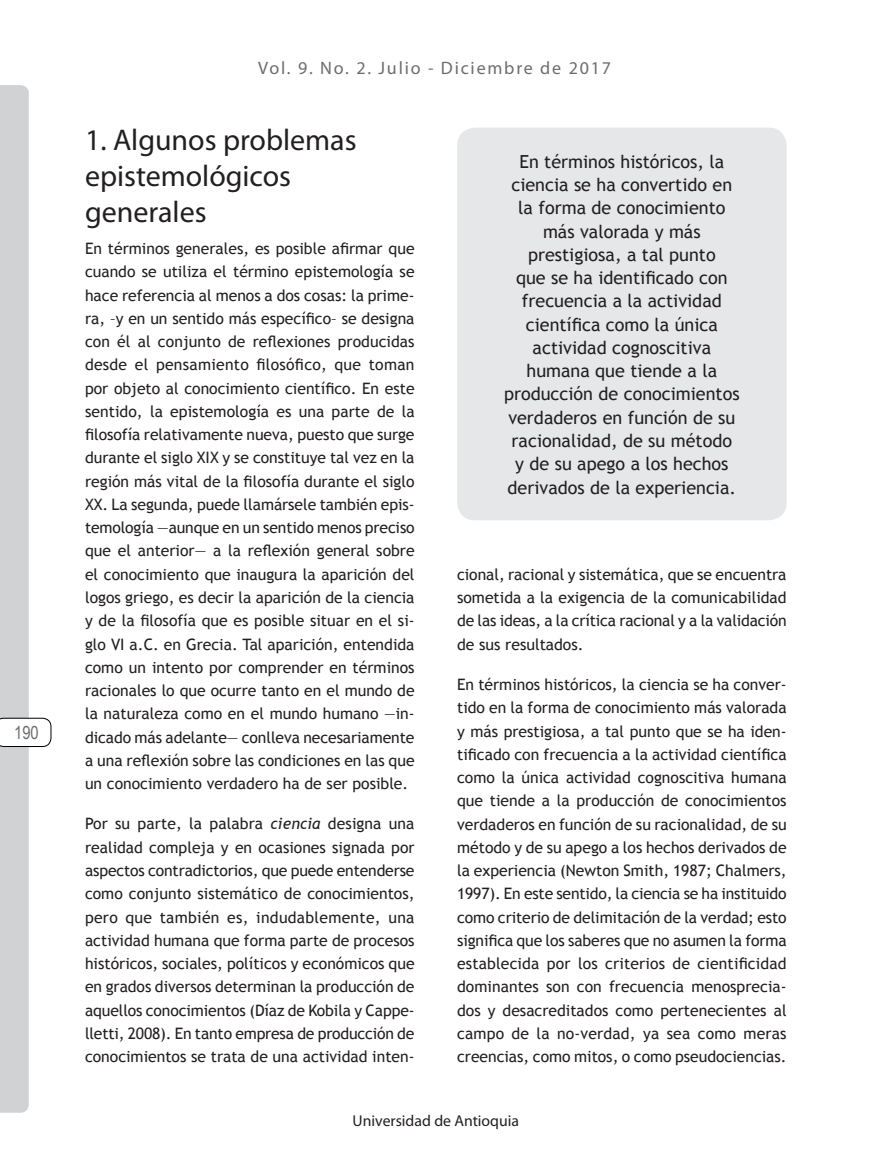
<style>
.page{position:relative;width:893px;height:1149px;background:#fff}
.page>*{position:absolute;margin:0;border:0;box-sizing:border-box;transform-origin:0 0}
.t1{font:30px/36px "Myriad Pro";color:#231f20}
.t2{font:18px/23.2px "Trebuchet MS";color:#231f20;text-align:center}
.t3{font:18px "Myriad Pro";letter-spacing:.1em;color:#6c6d70}
.t4{font:18px "Arial Narrow";color:#6c6d70}
.t5{font:15.75px/23.2px "Trebuchet MS";color:#231f20;text-align:justify}
.t6{font:15.75px "Myriad Pro";color:#231f20}
.s1{font-style:italic}
</style>
<div class="page">
<svg style="left:0;top:85px;width:51px;height:1027px"></svg>
<div style="left:457px;top:128px;width:330px;height:392px;background:#e6e7e9;border-radius:18px"></div>
<p class="t4" style="left:14px;top:719px;width:26px">190</p>
<p class="t3" style="left:258px;top:57px;width:354px">Vol. 9. No. 2. Julio - Diciembre de 2017</p>
<h1 class="t1" style="left:85px;top:122px;width:273px">1. Algunos problemas epistemológicos generales</h1>
<p class="t5" style="left:85px;top:237px;width:331px">En términos generales, es posible afirmar que cuando se utiliza el término epistemología se hace referencia al menos a dos cosas: la prime&shy;ra, –y en un sentido más específico– se designa con él al conjunto de reflexiones producidas desde el pensamiento filosófico, que toman por objeto al conocimiento científico. En este sentido, la epistemología es una parte de la filosofía relativamente nueva, puesto que surge durante el siglo XIX y se constituye tal vez en la región más vital de la filosofía durante el siglo XX. La segunda, puede llamársele también epis&shy;temología —aunque en un sentido menos preciso que el anterior— a la reflexión general sobre el conocimiento que inaugura la aparición del logos griego, es decir la aparición de la ciencia y de la filosofía que es posible situar en el si&shy;glo VI a.C. en Grecia. Tal aparición, entendida como un intento por comprender en términos racionales lo que ocurre tanto en el mundo de la naturaleza como en el mundo humano —in&shy;dicado más adelante— conlleva necesariamente a una reflexión sobre las condiciones en las que un conocimiento verdadero ha de ser posible.</p>
<p class="t5" style="left:85px;top:812px;width:331px">Por su parte, la palabra <span class="s1">ciencia</span> designa una realidad compleja y en ocasiones signada por aspectos contradictorios, que puede entenderse como conjunto sistemático de conocimientos, pero que también es, indudablemente, una actividad humana que forma parte de procesos históricos, sociales, políticos y económicos que en grados diversos determinan la producción de aquellos conocimientos (Díaz de Kobila y Cappe&shy;lletti, 2008). En tanto empresa de producción de conocimientos se trata de una actividad inten-</p>
<p class="t2" style="left:504px;top:150px;width:237px">En términos históricos, la ciencia se ha convertido en la forma de conocimiento más valorada y más prestigiosa, a tal punto<br>que se ha identificado con frecuencia a la actividad científica como la única actividad cognoscitiva humana que tiende a la producción de conocimientos verdaderos en función de su racionalidad, de su método<br>y de su apego a los hechos derivados de la experiencia.</p>
<p class="t5" style="left:457px;top:562px;width:331px">cional, racional y sistemática, que se encuentra sometida a la exigencia de la comunicabilidad de las ideas, a la crítica racional y a la validación de sus resultados.</p>
<p class="t5" style="left:457px;top:672px;width:331px">En términos históricos, la ciencia se ha conver&shy;tido en la forma de conocimiento más valorada y más prestigiosa, a tal punto que se ha iden&shy;tificado con frecuencia a la actividad científica como la única actividad cognoscitiva humana que tiende a la producción de conocimientos verdaderos en función de su racionalidad, de su método y de su apego a los hechos derivados de la experiencia (Newton Smith, 1987; Chalmers, 1997). En este sentido, la ciencia se ha instituido como criterio de delimitación de la verdad; esto significa que los saberes que no asumen la forma establecida por los criterios de cientificidad dominantes son con frecuencia menosprecia&shy;dos y desacreditados como pertenecientes al campo de la no-verdad, ya sea como meras creencias, como mitos, o como pseudociencias.</p>
<p class="t6" style="left:353px;top:1111px;width:168px">Universidad de Antioquia</p>
</div>
